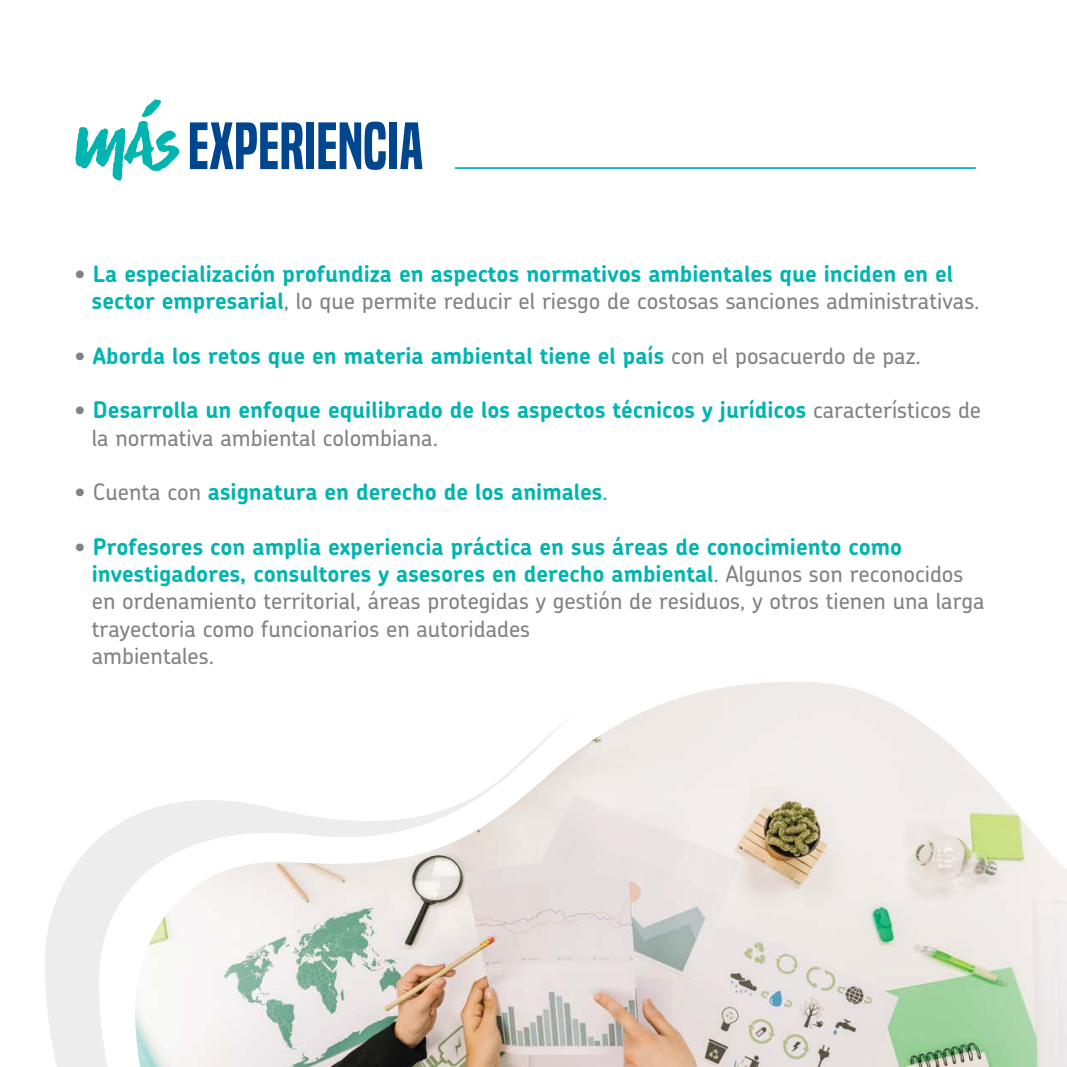
<style>
.page{position:relative;width:1067px;height:1067px;background:#fff}
.page>*{position:absolute;margin:0;border:0;box-sizing:border-box;transform-origin:0 0}
.t1{font:61.6px "Built Titling Sb";color:#00468e}
.t2{font:700 22.75px/27.3px "Chevin";color:#00b4b0}
.t3{font:500 22.75px/27.3px "Chevin";color:#808285}
.s1{font-weight:500;color:#808285}
.s2{font-weight:500}
.s3{font-weight:700;color:#00b4b0}
</style>
<div class="page">
<svg style="left:75px;top:99px;width:104px;height:82px"></svg>
<hr style="left:455px;top:167px;width:520px;height:2px;background:#00b4b0">
<img style="left:580px;top:682px;width:487px;height:385px">
<svg style="left:45px;top:717px;width:535px;height:350px"></svg>
<h1 class="t1" style="left:188px;top:110px;width:237px">EXPERIENCIA</h1>
<p class="t2" style="left:92px;top:259px;width:889px;text-indent:-17px"><span class="s1">•</span> La especialización profundiza en aspectos normativos ambientales que inciden en el sector empresarial<span class="s1">, lo que permite reducir el riesgo de costosas sanciones administrativas.</span></p>
<p class="t2" style="left:75px;top:341px;width:847px"><span class="s1">•</span> Aborda los retos que en materia ambiental tiene el país <span class="s1">con el posacuerdo de paz.</span></p>
<p class="t2" style="left:92px;top:396px;width:890px;text-indent:-17px"><span class="s1">•</span> Desarrolla un enfoque equilibrado de los aspectos técnicos y jurídicos <span class="s1">característicos de la normativa ambiental colombiana.</span></p>
<p class="t2" style="left:75px;top:478px;width:534px"><span class="s1">• Cuenta con</span> asignatura en derecho de los animales<span class="s2">.</span></p>
<p class="t3" style="left:92px;top:532px;width:894px;text-indent:-17px">• <span class="s3">Profesores con amplia experiencia práctica en sus áreas de conocimiento como investigadores, consultores y asesores en derecho ambiental</span>. Algunos son reconocidos en ordenamiento territorial, áreas protegidas y gestión de residuos, y otros tienen una larga trayectoria como funcionarios en autoridades<br>ambientales.</p>
</div>
